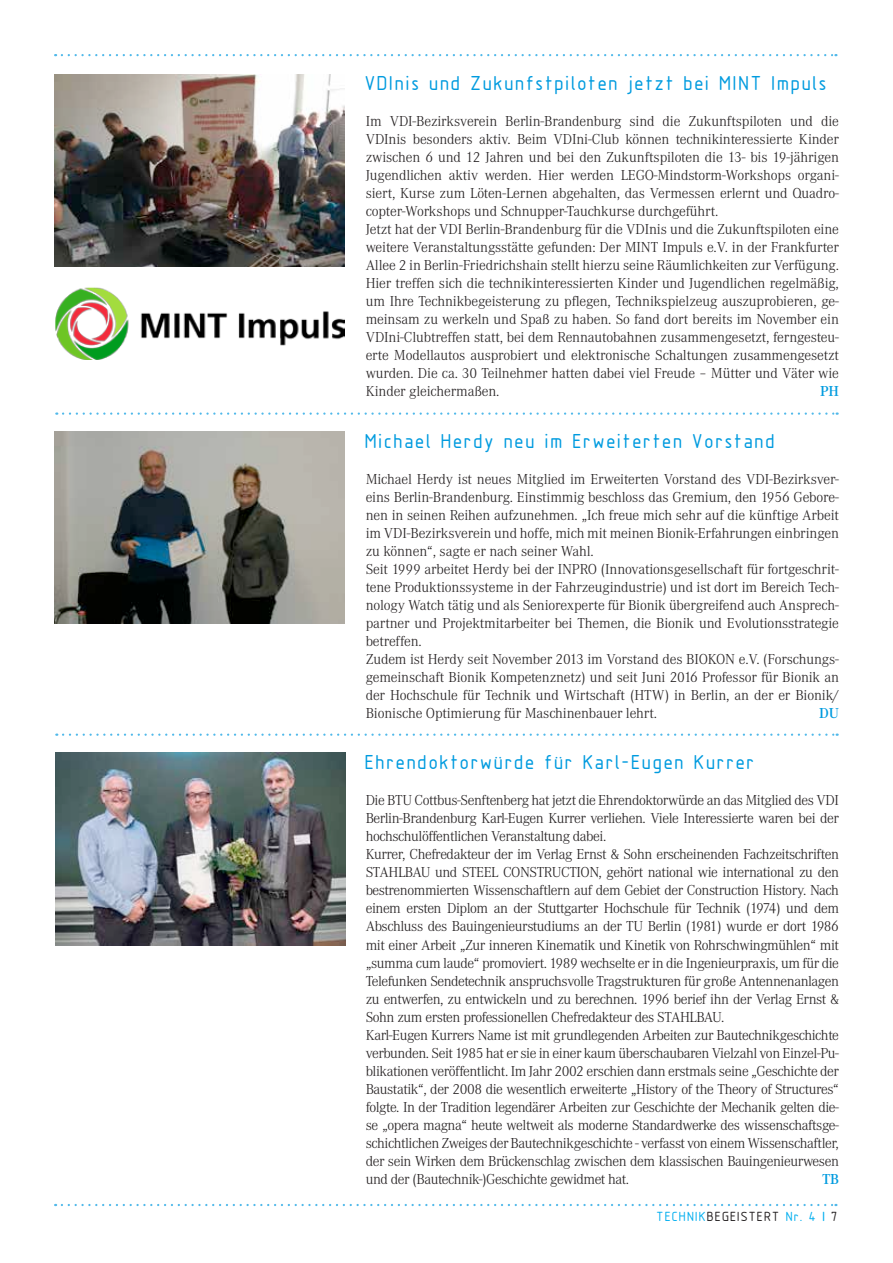
<style>
.page{position:relative;width:893px;height:1263px;background:#fff}
.page>*{position:absolute;margin:0;border:0;box-sizing:border-box;transform-origin:0 0}
.t1{font:21px "Isonorm 3098 LW20";color:#009bdf}
.t2{font:300 15px/18px "Corporate A";letter-spacing:-.015em;color:#231f20}
.t3{font:600 15px "Corporate A";color:#009bdf}
.t4{font:13.8px "Isonorm 3098 LW20";color:#00aeef}
.s1{color:#231f20}
</style>
<div class="page">
<svg style="left:62px;top:54px;width:774px;height:2px"></svg>
<svg style="left:62px;top:1204px;width:774px;height:2px"></svg>
<img style="left:54px;top:75px;width:290px;height:192px">
<svg style="left:63px;top:412px;width:775px;height:3px"></svg>
<svg style="left:63px;top:733px;width:775px;height:3px"></svg>
<img style="left:54px;top:431px;width:290px;height:193px">
<img style="left:55px;top:287px;width:289px;height:73px">
<img style="left:55px;top:753px;width:291px;height:192px">
<h1 class="t1" style="left:366px;top:72px;width:465px">VDInis und Zukunfstpiloten jetzt bei MINT Impuls</h1>
<p class="t2" style="left:366px;top:112px;width:475px">Im VDI-Bezirksverein Berlin-Brandenburg sind die Zukunftspiloten und die VDInis besonders aktiv. Beim VDIni-Club können technikinteressierte Kinder zwischen 6 und 12 Jahren und bei den Zukunftspiloten die 13- bis 19-jährigen Jugendlichen aktiv werden. Hier werden LEGO-Mindstorm-Workshops organi&shy;siert, Kurse zum Löten-Lernen abgehalten, das Vermessen erlernt und Quadro&shy;copter-Workshops und Schnupper-Tauchkurse durchgeführt.<br>Jetzt hat der VDI Berlin-Brandenburg für die VDInis und die Zukunftspiloten eine weitere Veranstaltungsstätte gefunden: Der MINT Impuls e.V. in der Frankfurter Allee 2 in Berlin-Friedrichshain stellt hierzu seine Räumlichkeiten zur Verfügung.<br>Hier treffen sich die technikinteressierten Kinder und Jugendlichen regelmäßig, um Ihre Technikbegeisterung zu pflegen, Technikspielzeug auszuprobieren, ge&shy;meinsam zu werkeln und Spaß zu haben. So fand dort bereits im November ein VDIni-Clubtreffen statt, bei dem Rennautobahnen zusammengesetzt, ferngesteu&shy;erte Modellautos ausprobiert und elektronische Schaltungen zusammengesetzt wurden. Die ca. 30 Teilnehmer hatten dabei viel Freude – Mütter und Väter wie Kinder gleichermaßen.</p>
<p class="t3" style="left:820px;top:382px;width:20px">PH</p>
<h1 class="t1" style="left:366px;top:430px;width:413px">Michael Herdy neu im Erweiterten Vorstand</h1>
<p class="t2" style="left:366px;top:470px;width:475px">Michael Herdy ist neues Mitglied im Erweiterten Vorstand des VDI-Bezirksver&shy;eins Berlin-Brandenburg. Einstimmig beschloss das Gremium, den 1956 Gebore&shy;nen in seinen Reihen aufzunehmen. „Ich freue mich sehr auf die künftige Arbeit im VDI-Bezirksverein und hoffe, mich mit meinen Bionik-Erfahrungen einbringen zu können“, sagte er nach seiner Wahl.<br>Seit 1999 arbeitet Herdy bei der INPRO (Innovationsgesellschaft für fortgeschrit&shy;tene Produktionssysteme in der Fahrzeugindustrie) und ist dort im Bereich Tech&shy;nology Watch tätig und als Seniorexperte für Bionik übergreifend auch Ansprech&shy;partner und Projektmitarbeiter bei Themen, die Bionik und Evolutionsstrategie betreffen.<br>Zudem ist Herdy seit November 2013 im Vorstand des BIOKON e.V. (Forschungs&shy;gemeinschaft Bionik Kompetenznetz) und seit Juni 2016 Professor für Bionik an der Hochschule für Technik und Wirtschaft (HTW) in Berlin, an der er Bionik/ Bionische Optimierung für Maschinenbauer lehrt.</p>
<p class="t3" style="left:819px;top:705px;width:21px">DU</p>
<h1 class="t1" style="left:366px;top:752px;width:393px">Ehrendoktorwürde für Karl-Eugen Kurrer</h1>
<p class="t2" style="left:366px;top:792px;width:475px">Die BTU Cottbus-Senftenberg hat jetzt die Ehrendoktorwürde an das Mitglied des VDI Berlin-Brandenburg Karl-Eugen Kurrer verliehen. Viele Interessierte waren bei der hochschulöffentlichen Veranstaltung dabei.<br>Kurrer, Chefredakteur der im Verlag Ernst &amp; Sohn erscheinenden Fachzeitschriften STAHLBAU und STEEL CONSTRUCTION, gehört national wie international zu den bestrenommierten Wissenschaftlern auf dem Gebiet der Construction History. Nach einem ersten Diplom an der Stuttgarter Hochschule für Technik (1974) und dem Abschluss des Bauingenieurstudiums an der TU Berlin (1981) wurde er dort 1986 mit einer Arbeit „Zur inneren Kinematik und Kinetik von Rohrschwingmühlen“ mit „summa cum laude“ promoviert. 1989 wechselte er in die Ingenieurpraxis, um für die Telefunken Sendetechnik anspruchsvolle Tragstrukturen für große Antennenanlagen zu entwerfen, zu entwickeln und zu berechnen. 1996 berief ihn der Verlag Ernst &amp; Sohn zum ersten professionellen Chefredakteur des STAHLBAU.<br>Karl-Eugen Kurrers Name ist mit grundlegenden Arbeiten zur Bautechnikgeschichte verbunden. Seit 1985 hat er sie in einer kaum überschaubaren Vielzahl von Einzel-Pu&shy;blikationen veröffentlicht. Im Jahr 2002 erschien dann erstmals seine „Geschichte der Baustatik“, der 2008 die wesentlich erweiterte „History of the Theory of Structures“ folgte. In der Tradition legendärer Arbeiten zur Geschichte der Mechanik gelten die&shy;se „opera magna“ heute weltweit als moderne Standardwerke des wissenschaftsge&shy;schichtlichen Zweiges der Bautechnikgeschichte - verfasst von einem Wissenschaftler, der sein Wirken dem Brückenschlag zwischen dem klassischen Bauingenieurwesen und der (Bautechnik-)Geschichte gewidmet hat.</p>
<p class="t3" style="left:822px;top:1170px;width:18px">TB</p>
<p class="t4" style="left:657px;top:1209px;width:183px">TECHNIK<span class="s1">BEGEISTERT</span> Nr. 4 | <span class="s1">7</span></p>
</div>
